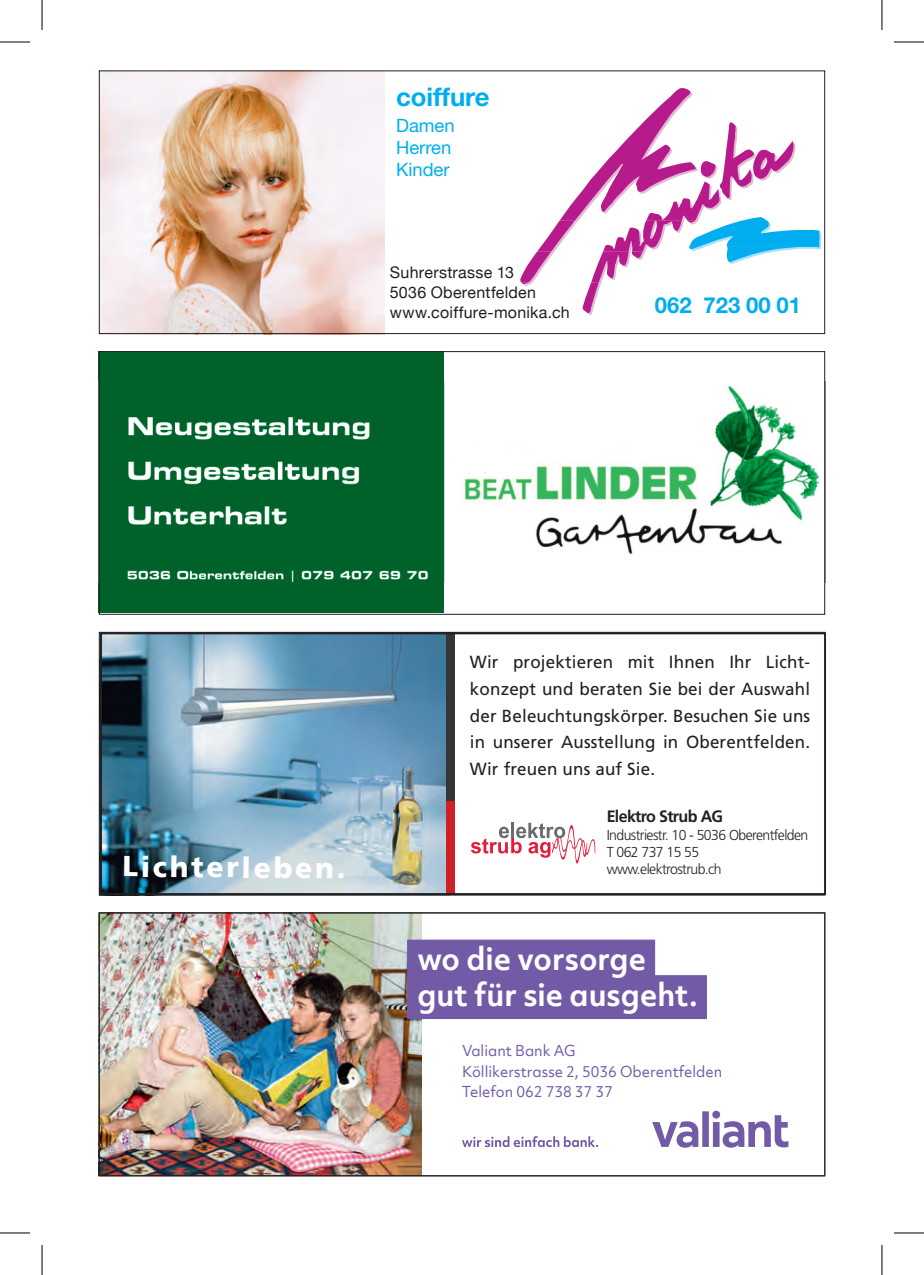
<style>
.page{position:relative;width:924px;height:1275px;background:#fff}
.page>*{position:absolute;margin:0;border:0;box-sizing:border-box;transform-origin:0 0}
.t1{font:700 30px/35.4px "Objektiv Mk 2";color:#fff}
.t2{font:900 28.8px "Frutiger LT Std";color:#fff}
.t3{font:700 25.8px "Helvetica Neue";color:#00aeef}
.t4{font:700 22px "Helvetica Neue";color:#00aeef}
.t5{font:18.4px/22px "Helvetica Neue";color:#00aeef}
.t6{font:17.6px/26.8px "Frutiger LT Std";letter-spacing:.01em;color:#231f20;text-align:justify}
.t7{font:700 16.4px "Frutiger LT Std";letter-spacing:-.04em;color:#231f20}
.t8{font:16px/20px "Helvetica Neue";letter-spacing:.015em;color:#231f20}
.t9{font:16px/19.2px "Helvetica Neue LT Std";letter-spacing:.015em;color:#231f20}
.t10{font:14.4px/20.6px "Objektiv Mk 2";color:#725aa6}
.t11{font:300 14.4px/17.4px "Frutiger LT Std";letter-spacing:-.04em;color:#231f20}
</style>
<div class="page">
<img style="left:101px;top:72px;width:283px;height:260px">
<svg style="left:520px;top:88px;width:301px;height:227px"></svg>
<div style="left:99px;top:70px;width:725px;height:264px;border:1px solid #231f20"></div>
<img style="left:101px;top:380px;width:718px;height:203px">
<div style="left:101px;top:353px;width:343px;height:27px;background:#00622a"></div>
<div style="left:101px;top:583px;width:343px;height:29px;background:#00622a"></div>
<div style="left:99px;top:351px;width:725px;height:264px;border:1px solid #231f20"></div>
<img style="left:103px;top:635px;width:342px;height:257px">
<div style="left:445px;top:801px;width:9px;height:94px;background:#cf2027"></div>
<div style="left:445px;top:632px;width:9px;height:169px;background:#363536"></div>
<svg style="left:471px;top:822px;width:124px;height:41px"></svg>
<div style="left:99px;top:632px;width:725px;height:263px;border:1px solid #231f20"></div>
<img style="left:101px;top:914px;width:320px;height:260px">
<svg style="left:652px;top:1110px;width:136px;height:37px"></svg>
<div style="left:407px;top:940px;width:247px;height:43px;background:#725aa6"></div>
<div style="left:407px;top:975px;width:299px;height:43px;background:#725aa6"></div>
<svg style="left:462px;top:1136px;width:136px;height:11px"></svg>
<div style="left:99px;top:912px;width:725px;height:264px;border:1px solid #231f20"></div>
<hr style="left:0;top:42px;width:30px;height:1px;background:#000">
<hr style="left:893px;top:42px;width:30px;height:1px;background:#000">
<hr style="left:0;top:1232px;width:30px;height:1px;background:#000">
<hr style="left:893px;top:1232px;width:30px;height:1px;background:#000">
<hr style="left:42px;top:0;width:1px;height:30px;background:#000">
<hr style="left:42px;top:1245px;width:1px;height:30px;background:#000">
<hr style="left:881px;top:0;width:1px;height:30px;background:#000">
<hr style="left:881px;top:1245px;width:1px;height:30px;background:#000">
<h3 class="t3" style="left:396px;top:81px;width:95px">coiffure</h3>
<p class="t5" style="left:396px;top:114px;width:60px">Damen<br>Herren<br>Kinder</p>
<p class="t8" style="left:390px;top:263px;width:181px">Suhrerstrasse 13<br>5036 Oberentfelden www.coiffure-monika.ch</p>
<p class="t9" style="left:394px;top:279px;width:147px">Suhrerstrasse 13<br>5036 Oberentfelden</p>
<p class="t4" style="left:654px;top:291px;width:148px">062 723 00 01</p>
<p class="t6" style="left:469px;top:648px;width:342px">Wir projektieren mit Ihnen Ihr Licht&shy;konzept und beraten Sie bei der Auswahl der Beleuchtungskörper. Besuchen Sie uns in unserer Ausstellung in Oberentfelden.<br>Wir freuen uns auf Sie.</p>
<p class="t7" style="left:606px;top:807px;width:118px">Elektro Strub AG</p>
<p class="t11" style="left:606px;top:826px;width:203px">Industriestr. 10 - 5036 Oberentfelden<br>T 062 737 15 55</p>
<h2 class="t2" style="left:123px;top:848px;width:224px;rotate:1deg">Lichterleben.</h2>
<p class="t11" style="left:606px;top:861px;width:116px">www.elektrostrub.ch</p>
<h1 class="t1" style="left:417px;top:940px;width:282px">wo die vorsorge gut für sie ausgeht.</h1>
<p class="t10" style="left:462px;top:1040px;width:262px">Valiant Bank AG<br>Köllikerstrasse 2, 5036 Oberentfelden<br>Telefon 062 738 37 37</p>
</div>
